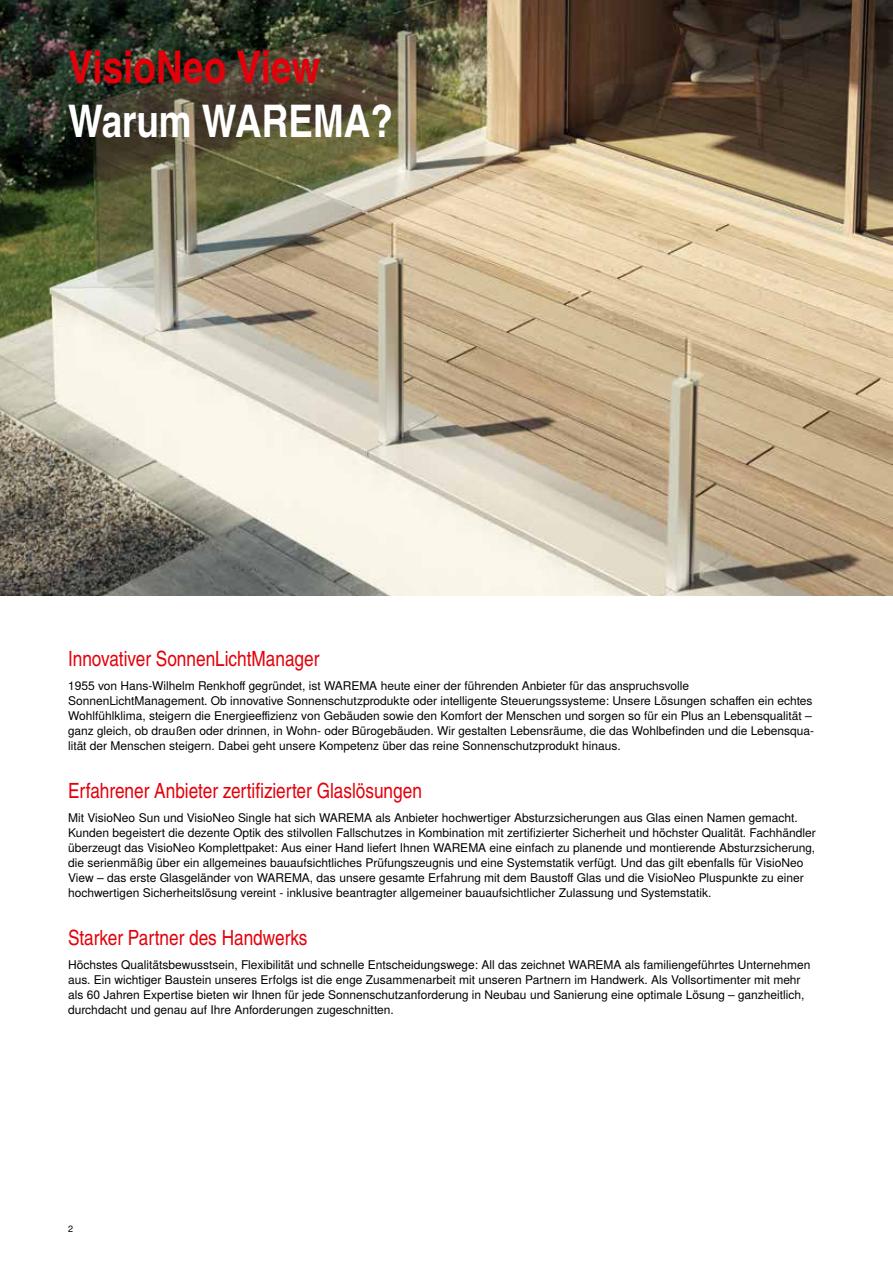
<style>
.page{position:relative;width:893px;height:1263px;background:#fff}
.page>*{position:absolute;margin:0;border:0;box-sizing:border-box;transform-origin:0 0}
.t1{font:700 45px "Warema Nimbus Cnd";color:#e3000b}
.t2{font:700 45px "Warema Nimbus Cnd";color:#fff}
.t3{font:21px "Warema Nimbus Cnd";color:#e3000b}
.t4{font:12px/15px "Warema Nimbus";color:#000}
.t5{font:9px "Warema Nimbus";color:#000}
</style>
<div class="page">
<img style="left:0;top:0;width:893px;height:596px">
<h1 class="t1" style="left:68px;top:39px;width:254px">VisioNeo View</h1>
<h1 class="t2" style="left:68px;top:93px;width:326px">Warum WAREMA?</h1>
<h2 class="t3" style="left:68px;top:646px;width:253px">Innovativer SonnenLichtManager</h2>
<p class="t4" style="left:68px;top:679px;width:747px">1955 von Hans-Wilhelm Renkhoff gegründet, ist WAREMA heute einer der führenden Anbieter für das anspruchsvolle SonnenLichtManagement. Ob innovative Sonnenschutzprodukte oder intelligente Steuerungssysteme: Unsere Lösungen schaffen ein echtes Wohlfühlklima, steigern die Energieeffizienz von Gebäuden sowie den Komfort der Menschen und sorgen so für ein Plus an Lebensqualität – ganz gleich, ob draußen oder drinnen, in Wohn- oder Bürogebäuden. Wir gestalten Lebensräume, die das Wohlbefinden und die Lebensqua&shy;lität der Menschen steigern. Dabei geht unsere Kompetenz über das reine Sonnenschutzprodukt hinaus.</p>
<h2 class="t3" style="left:68px;top:778px;width:355px">Erfahrener Anbieter zertifizierter Glaslösungen</h2>
<p class="t4" style="left:68px;top:811px;width:749px">Mit VisioNeo Sun und VisioNeo Single hat sich WAREMA als Anbieter hochwertiger Absturzsicherungen aus Glas einen Namen gemacht.<br>Kunden begeistert die dezente Optik des stilvollen Fallschutzes in Kombination mit zertifizierter Sicherheit und höchster Qualität. Fachhändler überzeugt das VisioNeo Komplettpaket: Aus einer Hand liefert Ihnen WAREMA eine einfach zu planende und montierende Absturzsicherung, die serienmäßig über ein allgemeines bauaufsichtliches Prüfungszeugnis und eine Systemstatik verfügt. Und das gilt ebenfalls für VisioNeo View – das erste Glasgeländer von WAREMA, das unsere gesamte Erfahrung mit dem Baustoff Glas und die VisioNeo Pluspunkte zu einer hochwertigen Sicherheitslösung vereint - inklusive beantragter allgemeiner bauaufsichtlicher Zulassung und Systemstatik.</p>
<h2 class="t3" style="left:68px;top:925px;width:241px">Starker Partner des Handwerks</h2>
<p class="t4" style="left:68px;top:958px;width:744px">Höchstes Qualitätsbewusstsein, Flexibilität und schnelle Entscheidungswege: All das zeichnet WAREMA als familiengeführtes Unternehmen aus. Ein wichtiger Baustein unseres Erfolgs ist die enge Zusammenarbeit mit unseren Partnern im Handwerk. Als Vollsortimenter mit mehr als 60 Jahren Expertise bieten wir Ihnen für jede Sonnenschutzanforderung in Neubau und Sanierung eine optimale Lösung – ganzheitlich, durchdacht und genau auf Ihre Anforderungen zugeschnitten.</p>
<p class="t5" style="left:68px;top:1224px;width:7px">2</p>
</div>
